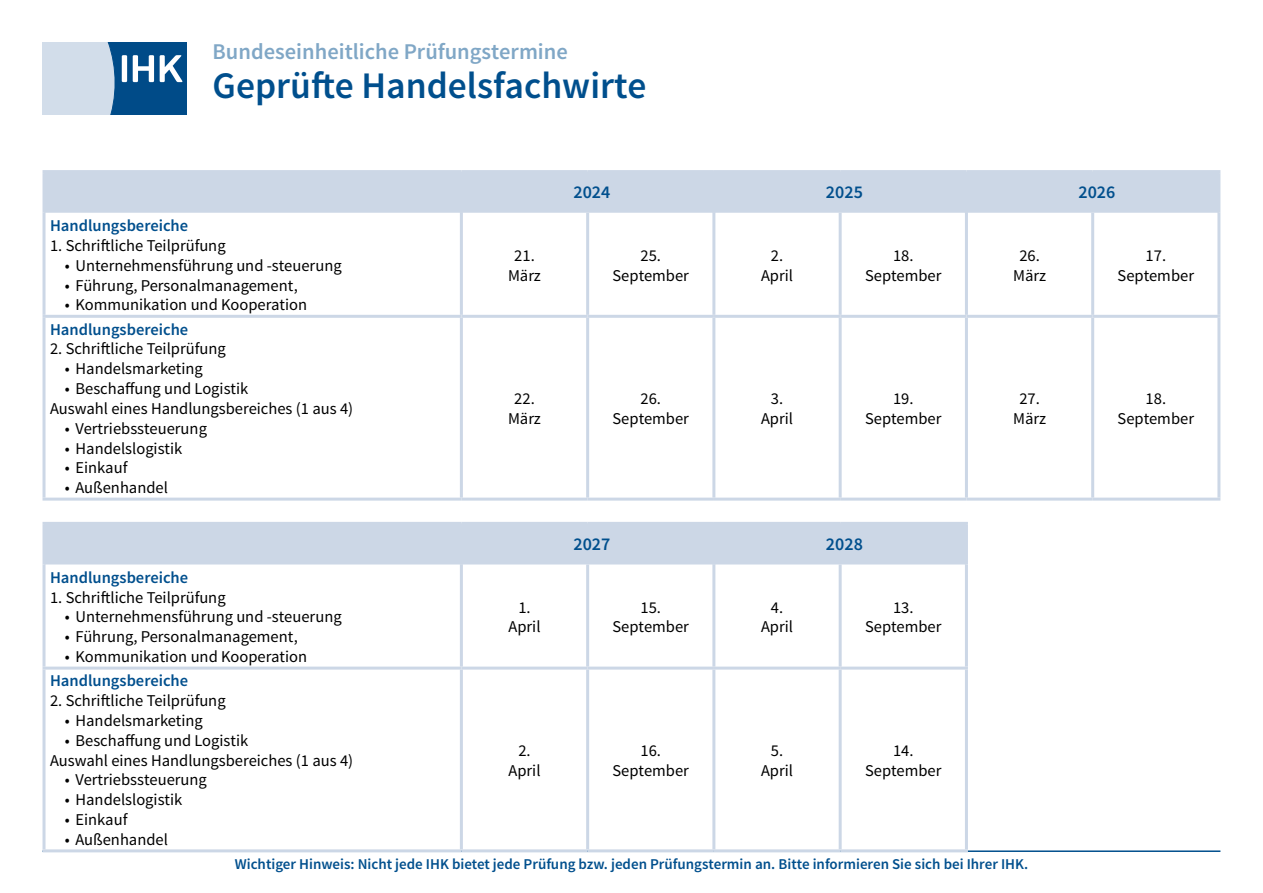
<style>
.page{position:relative;width:1263px;height:893px;background:#fff}
.page>*{position:absolute;margin:0;border:0;box-sizing:border-box;transform-origin:0 0}
.t1{font:600 37.5px "Source Sans Pro";color:#004f8d}
.t2{font:600 22.5px "Source Sans Pro";color:#80a7c6}
.t3{font:600 18px "Source Sans Pro";color:#004f8d}
.t4{font:16.5px/19.8px "Source Sans Pro";color:#000;text-align:center}
.t5{font:600 16.5px "Source Sans Pro";color:#004f8d}
.t6{font:600 15px "Source Sans Pro";color:#004f8d}
</style>
<div class="page">
<svg style="left:43px;top:43px;width:144px;height:72px;background:#7aa0c1"></svg>
<div style="left:46px;top:173px;width:1171px;height:40px;background:#ccd7e6"></div>
<hr style="left:43px;top:170px;width:418px;height:3px;background:#ccd7e6">
<hr style="left:43px;top:173px;width:3px;height:40px;background:#ccd7e6">
<hr style="left:461px;top:170px;width:127px;height:3px;background:#ccd7e6">
<hr style="left:460px;top:173px;width:3px;height:40px;background:#ccd7e6">
<hr style="left:588px;top:170px;width:126px;height:3px;background:#ccd7e6">
<hr style="left:714px;top:170px;width:126px;height:3px;background:#ccd7e6">
<hr style="left:712px;top:173px;width:3px;height:40px;background:#ccd7e6">
<hr style="left:840px;top:170px;width:126px;height:3px;background:#ccd7e6">
<hr style="left:966px;top:170px;width:127px;height:3px;background:#ccd7e6">
<hr style="left:965px;top:173px;width:3px;height:40px;background:#ccd7e6">
<hr style="left:1093px;top:170px;width:127px;height:3px;background:#ccd7e6">
<hr style="left:1217px;top:173px;width:3px;height:40px;background:#ccd7e6">
<hr style="left:460px;top:213px;width:3px;height:102px;background:#ccd7e6">
<hr style="left:586px;top:213px;width:3px;height:102px;background:#ccd7e6">
<hr style="left:965px;top:213px;width:3px;height:102px;background:#ccd7e6">
<hr style="left:1091px;top:213px;width:3px;height:102px;background:#ccd7e6">
<hr style="left:1217px;top:213px;width:3px;height:102px;background:#ccd7e6">
<hr style="left:43px;top:315px;width:418px;height:3px;background:#ccd7e6">
<hr style="left:461px;top:315px;width:127px;height:3px;background:#ccd7e6">
<hr style="left:460px;top:318px;width:3px;height:180px;background:#ccd7e6">
<hr style="left:588px;top:315px;width:126px;height:3px;background:#ccd7e6">
<hr style="left:586px;top:318px;width:3px;height:180px;background:#ccd7e6">
<hr style="left:714px;top:315px;width:126px;height:3px;background:#ccd7e6">
<hr style="left:840px;top:315px;width:126px;height:3px;background:#ccd7e6">
<hr style="left:966px;top:315px;width:127px;height:3px;background:#ccd7e6">
<hr style="left:965px;top:318px;width:3px;height:180px;background:#ccd7e6">
<hr style="left:1093px;top:315px;width:127px;height:3px;background:#ccd7e6">
<hr style="left:1091px;top:318px;width:3px;height:180px;background:#ccd7e6">
<hr style="left:1217px;top:318px;width:3px;height:180px;background:#ccd7e6">
<hr style="left:43px;top:498px;width:418px;height:3px;background:#ccd7e6">
<hr style="left:461px;top:498px;width:127px;height:3px;background:#ccd7e6">
<hr style="left:588px;top:498px;width:126px;height:3px;background:#ccd7e6">
<hr style="left:714px;top:498px;width:126px;height:3px;background:#ccd7e6">
<hr style="left:840px;top:498px;width:126px;height:3px;background:#ccd7e6">
<hr style="left:966px;top:498px;width:127px;height:3px;background:#ccd7e6">
<hr style="left:1093px;top:498px;width:127px;height:3px;background:#ccd7e6">
<hr style="left:43px;top:213px;width:3px;height:102px;background:#ccd7e6">
<hr style="left:712px;top:213px;width:3px;height:102px;background:#ccd7e6">
<hr style="left:839px;top:213px;width:3px;height:102px;background:#ccd7e6">
<hr style="left:43px;top:318px;width:3px;height:180px;background:#ccd7e6">
<hr style="left:712px;top:318px;width:3px;height:180px;background:#ccd7e6">
<hr style="left:839px;top:318px;width:3px;height:180px;background:#ccd7e6">
<hr style="left:43px;top:850px;width:1177px;height:2px;background:#004f8d">
<div style="left:46px;top:525px;width:919px;height:39px;background:#ccd7e6"></div>
<hr style="left:43px;top:522px;width:418px;height:3px;background:#ccd7e6">
<hr style="left:43px;top:525px;width:3px;height:39px;background:#ccd7e6">
<hr style="left:461px;top:522px;width:127px;height:3px;background:#ccd7e6">
<hr style="left:460px;top:525px;width:3px;height:39px;background:#ccd7e6">
<hr style="left:588px;top:522px;width:126px;height:3px;background:#ccd7e6">
<hr style="left:714px;top:522px;width:126px;height:3px;background:#ccd7e6">
<hr style="left:712px;top:525px;width:3px;height:39px;background:#ccd7e6">
<hr style="left:840px;top:522px;width:128px;height:3px;background:#ccd7e6">
<hr style="left:965px;top:525px;width:3px;height:39px;background:#ccd7e6">
<hr style="left:460px;top:564px;width:3px;height:103px;background:#ccd7e6">
<hr style="left:586px;top:564px;width:3px;height:103px;background:#ccd7e6">
<hr style="left:712px;top:564px;width:3px;height:103px;background:#ccd7e6">
<hr style="left:839px;top:564px;width:3px;height:103px;background:#ccd7e6">
<hr style="left:965px;top:564px;width:3px;height:103px;background:#ccd7e6">
<hr style="left:43px;top:667px;width:418px;height:3px;background:#ccd7e6">
<hr style="left:461px;top:667px;width:127px;height:3px;background:#ccd7e6">
<hr style="left:460px;top:670px;width:3px;height:179px;background:#ccd7e6">
<hr style="left:588px;top:667px;width:126px;height:3px;background:#ccd7e6">
<hr style="left:586px;top:670px;width:3px;height:179px;background:#ccd7e6">
<hr style="left:714px;top:667px;width:126px;height:3px;background:#ccd7e6">
<hr style="left:712px;top:670px;width:3px;height:179px;background:#ccd7e6">
<hr style="left:840px;top:667px;width:128px;height:3px;background:#ccd7e6">
<hr style="left:839px;top:670px;width:3px;height:179px;background:#ccd7e6">
<hr style="left:965px;top:670px;width:3px;height:179px;background:#ccd7e6">
<hr style="left:43px;top:849px;width:418px;height:3px;background:#ccd7e6">
<hr style="left:461px;top:849px;width:127px;height:3px;background:#ccd7e6">
<hr style="left:588px;top:849px;width:126px;height:3px;background:#ccd7e6">
<hr style="left:714px;top:849px;width:126px;height:3px;background:#ccd7e6">
<hr style="left:840px;top:849px;width:128px;height:3px;background:#ccd7e6">
<hr style="left:43px;top:564px;width:3px;height:103px;background:#ccd7e6">
<hr style="left:43px;top:670px;width:3px;height:179px;background:#ccd7e6">
<h2 class="t2" style="left:213px;top:38px;width:357px">Bundeseinheitliche Prüfungstermine</h2>
<h1 class="t1" style="left:213px;top:62px;width:435px">Geprüfte Handelsfachwirte</h1>
<p class="t5" style="left:50px;top:215px;width:140px">Handlungsbereiche</p>
<p class="t4" style="left:50px;top:236px;width:177px">1. Schriftliche Teilprüfung</p>
<p class="t4" style="left:65px;top:256px;width:278px">• Unternehmensführung und -steuerung</p>
<p class="t4" style="left:65px;top:275px;width:234px">• Führung, Personalmanagement,</p>
<p class="t4" style="left:65px;top:295px;width:244px">• Kommunikation und Kooperation</p>
<p class="t5" style="left:50px;top:319px;width:140px">Handlungsbereiche</p>
<p class="t4" style="left:50px;top:339px;width:177px">2. Schriftliche Teilprüfung</p>
<p class="t4" style="left:65px;top:359px;width:139px">• Handelsmarketing</p>
<p class="t4" style="left:50px;top:379px;width:305px;text-align:left;text-indent:15px">• Beschaffung und Logistik<br>Auswahl eines Handlungsbereiches (1 aus 4)</p>
<p class="t4" style="left:65px;top:419px;width:144px">• Vertriebssteuerung</p>
<p class="t4" style="left:65px;top:438px;width:119px">• Handelslogistik</p>
<p class="t4" style="left:65px;top:458px;width:64px">• Einkauf</p>
<p class="t4" style="left:65px;top:478px;width:105px">• Außenhandel</p>
<p class="t5" style="left:50px;top:567px;width:140px">Handlungsbereiche</p>
<p class="t4" style="left:50px;top:588px;width:177px">1. Schriftliche Teilprüfung</p>
<p class="t4" style="left:65px;top:607px;width:278px">• Unternehmensführung und -steuerung</p>
<p class="t4" style="left:65px;top:627px;width:234px">• Führung, Personalmanagement,</p>
<p class="t4" style="left:65px;top:647px;width:244px">• Kommunikation und Kooperation</p>
<p class="t5" style="left:50px;top:671px;width:140px">Handlungsbereiche</p>
<p class="t4" style="left:50px;top:691px;width:177px">2. Schriftliche Teilprüfung</p>
<p class="t4" style="left:65px;top:711px;width:139px">• Handelsmarketing</p>
<p class="t4" style="left:50px;top:731px;width:305px;text-align:left;text-indent:15px">• Beschaffung und Logistik<br>Auswahl eines Handlungsbereiches (1 aus 4)</p>
<p class="t4" style="left:65px;top:770px;width:144px">• Vertriebssteuerung</p>
<p class="t4" style="left:65px;top:790px;width:119px">• Handelslogistik</p>
<p class="t4" style="left:65px;top:810px;width:64px">• Einkauf</p>
<p class="t4" style="left:65px;top:830px;width:105px">• Außenhandel</p>
<p class="t3" style="left:573px;top:181px;width:38px">2024</p>
<p class="t3" style="left:826px;top:181px;width:38px">2025</p>
<p class="t3" style="left:1078px;top:181px;width:38px">2026</p>
<p class="t4" style="left:508px;top:246px;width:34px">21.<br>März</p>
<p class="t4" style="left:613px;top:246px;width:78px">25.<br>September</p>
<p class="t4" style="left:761px;top:246px;width:34px">2.<br>April</p>
<p class="t4" style="left:865px;top:246px;width:78px">18.<br>September</p>
<p class="t4" style="left:1013px;top:246px;width:34px">26.<br>März</p>
<p class="t4" style="left:1118px;top:246px;width:78px">17.<br>September</p>
<p class="t4" style="left:508px;top:389px;width:34px">22.<br>März</p>
<p class="t4" style="left:613px;top:389px;width:78px">26.<br>September</p>
<p class="t4" style="left:761px;top:389px;width:34px">3.<br>April</p>
<p class="t4" style="left:865px;top:389px;width:78px">19.<br>September</p>
<p class="t4" style="left:1013px;top:389px;width:34px">27.<br>März</p>
<p class="t4" style="left:1118px;top:389px;width:78px">18.<br>September</p>
<p class="t3" style="left:573px;top:532px;width:38px">2027</p>
<p class="t3" style="left:826px;top:532px;width:38px">2028</p>
<p class="t4" style="left:508px;top:597px;width:34px">1.<br>April</p>
<p class="t4" style="left:613px;top:597px;width:78px">15.<br>September</p>
<p class="t4" style="left:761px;top:597px;width:34px">4.<br>April</p>
<p class="t4" style="left:865px;top:597px;width:78px">13.<br>September</p>
<p class="t4" style="left:508px;top:741px;width:34px">2.<br>April</p>
<p class="t4" style="left:613px;top:741px;width:78px">16.<br>September</p>
<p class="t4" style="left:761px;top:741px;width:34px">5.<br>April</p>
<p class="t4" style="left:865px;top:741px;width:78px">14.<br>September</p>
<p class="t6" style="left:235px;top:854px;width:795px">Wichtiger Hinweis: Nicht jede IHK bietet jede Prüfung bzw. jeden Prüfungstermin an. Bitte informieren Sie sich bei Ihrer IHK.</p>
</div>
